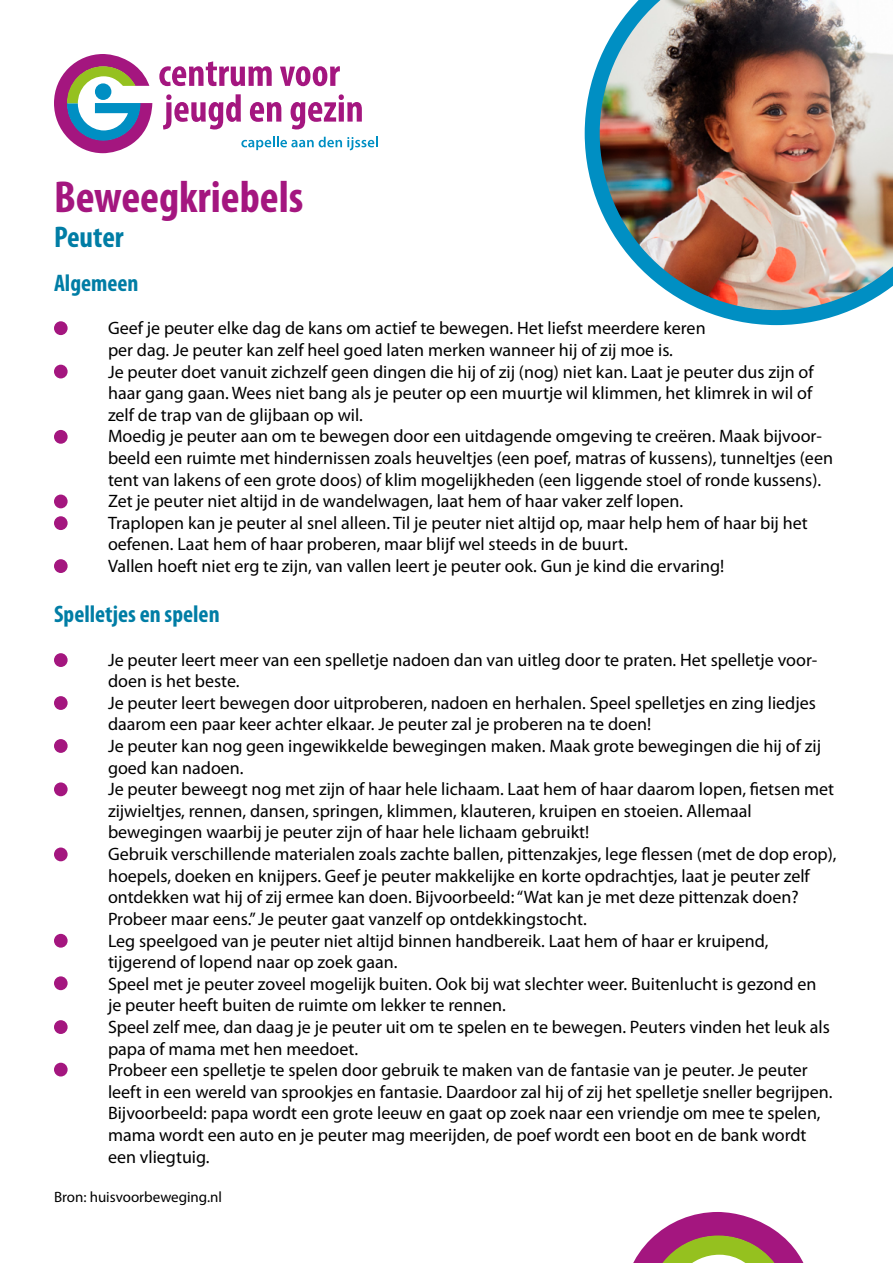
<style>
.page{position:relative;width:893px;height:1263px;background:#fff}
.page>*{position:absolute;margin:0;border:0;box-sizing:border-box;transform-origin:0 0}
.t1{font:700 condensed 45px "Myriad Pro";color:#a4167f}
.t2{font:700 condensed 30px "Myriad Pro";color:#007da5}
.t3{font:700 condensed 24px "Myriad Pro";color:#007da5}
.t4{font:18px/21.6px "Myriad Pro";color:#000}
.t5{font:15px "Myriad Pro";color:#000}
</style>
<div class="page">
<img style="left:585px;top:0;width:308px;height:325px">
<svg style="left:159px;top:61px;width:113px;height:25px"></svg>
<svg style="left:280px;top:66px;width:60px;height:20px"></svg>
<svg style="left:163px;top:94px;width:78px;height:35px"></svg>
<svg style="left:250px;top:102px;width:31px;height:20px"></svg>
<svg style="left:291px;top:94px;width:71px;height:35px"></svg>
<svg style="left:241px;top:137px;width:137px;height:13px"></svg>
<svg style="left:54px;top:54px;width:98px;height:99px"></svg>
<div style="left:95px;top:83px;width:16px;height:17px;background:#008fc3;border-radius:50%"></div>
<svg style="left:633px;top:1212px;width:171px;height:51px"></svg>
<div style="left:54px;top:321px;width:14px;height:14px;background:#a4167f;border-radius:50%"></div>
<div style="left:54px;top:365px;width:14px;height:13px;background:#a4167f;border-radius:50%"></div>
<div style="left:54px;top:430px;width:14px;height:14px;background:#a4167f;border-radius:50%"></div>
<div style="left:54px;top:495px;width:14px;height:13px;background:#a4167f;border-radius:50%"></div>
<div style="left:54px;top:516px;width:14px;height:14px;background:#a4167f;border-radius:50%"></div>
<div style="left:54px;top:559px;width:14px;height:14px;background:#a4167f;border-radius:50%"></div>
<div style="left:54px;top:653px;width:14px;height:14px;background:#a4167f;border-radius:50%"></div>
<div style="left:54px;top:696px;width:14px;height:14px;background:#a4167f;border-radius:50%"></div>
<div style="left:54px;top:739px;width:14px;height:14px;background:#a4167f;border-radius:50%"></div>
<div style="left:54px;top:782px;width:14px;height:14px;background:#a4167f;border-radius:50%"></div>
<div style="left:54px;top:847px;width:14px;height:14px;background:#a4167f;border-radius:50%"></div>
<div style="left:54px;top:934px;width:14px;height:14px;background:#a4167f;border-radius:50%"></div>
<div style="left:54px;top:976px;width:14px;height:14px;background:#a4167f;border-radius:50%"></div>
<div style="left:54px;top:1020px;width:14px;height:14px;background:#a4167f;border-radius:50%"></div>
<div style="left:54px;top:1063px;width:14px;height:13px;background:#a4167f;border-radius:50%"></div>
<h1 class="t1" style="left:54px;top:173px;width:251px">Beweegkriebels</h1>
<h2 class="t2" style="left:54px;top:220px;width:71px">Peuter</h2>
<h3 class="t3" style="left:54px;top:270px;width:86px">Algemeen</h3>
<p class="t4" style="left:108px;top:318px;width:726px">Geef je peuter elke dag de kans om actief te bewegen. Het liefst meerdere keren<br>per dag. Je peuter kan zelf heel goed laten merken wanneer hij of zij moe is.<br>Je peuter doet vanuit zichzelf geen dingen die hij of zij (nog) niet kan. Laat je peuter dus zijn of haar gang gaan. Wees niet bang als je peuter op een muurtje wil klimmen, het klimrek in wil of zelf de trap van de glijbaan op wil.<br>Moedig je peuter aan om te bewegen door een uitdagende omgeving te creëren. Maak bijvoor&shy;beeld een ruimte met hindernissen zoals heuveltjes (een poef, matras of kussens), tunneltjes (een tent van lakens of een grote doos) of klim mogelijkheden (een liggende stoel of ronde kussens).<br>Zet je peuter niet altijd in de wandelwagen, laat hem of haar vaker zelf lopen.<br>Traplopen kan je peuter al snel alleen. Til je peuter niet altijd op, maar help hem of haar bij het oefenen. Laat hem of haar proberen, maar blijf wel steeds in de buurt.<br>Vallen hoeft niet erg te zijn, van vallen leert je peuter ook. Gun je kind die ervaring!</p>
<h3 class="t3" style="left:54px;top:601px;width:167px">Spelletjes en spelen</h3>
<p class="t4" style="left:108px;top:649px;width:730px">Je peuter leert meer van een spelletje nadoen dan van uitleg door te praten. Het spelletje voor&shy;doen is het beste.<br>Je peuter leert bewegen door uitproberen, nadoen en herhalen. Speel spelletjes en zing liedjes daarom een paar keer achter elkaar. Je peuter zal je proberen na te doen!<br>Je peuter kan nog geen ingewikkelde bewegingen maken. Maak grote bewegingen die hij of zij goed kan nadoen.<br>Je peuter beweegt nog met zijn of haar hele lichaam. Laat hem of haar daarom lopen, fietsen met zijwieltjes, rennen, dansen, springen, klimmen, klauteren, kruipen en stoeien. Allemaal bewegingen waarbij je peuter zijn of haar hele lichaam gebruikt!<br>Gebruik verschillende materialen zoals zachte ballen, pittenzakjes, lege flessen (met de dop erop), hoepels, doeken en knijpers. Geef je peuter makkelijke en korte opdrachtjes, laat je peuter zelf ontdekken wat hij of zij ermee kan doen. Bijvoorbeeld: “Wat kan je met deze pittenzak doen?<br>Probeer maar eens.” Je peuter gaat vanzelf op ontdekkingstocht.<br>Leg speelgoed van je peuter niet altijd binnen handbereik. Laat hem of haar er kruipend, tijgerend of lopend naar op zoek gaan.<br>Speel met je peuter zoveel mogelijk buiten. Ook bij wat slechter weer. Buitenlucht is gezond en<br>je peuter heeft buiten de ruimte om lekker te rennen.<br>Speel zelf mee, dan daag je je peuter uit om te spelen en te bewegen. Peuters vinden het leuk als papa of mama met hen meedoet.<br>Probeer een spelletje te spelen door gebruik te maken van de fantasie van je peuter. Je peuter leeft in een wereld van sprookjes en fantasie. Daardoor zal hij of zij het spelletje sneller begrijpen.<br>Bijvoorbeeld: papa wordt een grote leeuw en gaat op zoek naar een vriendje om mee te spelen, mama wordt een auto en je peuter mag meerijden, de poef wordt een boot en de bank wordt een vliegtuig.</p>
<p class="t5" style="left:54px;top:1189px;width:169px">Bron: huisvoorbeweging.nl</p>
</div>
